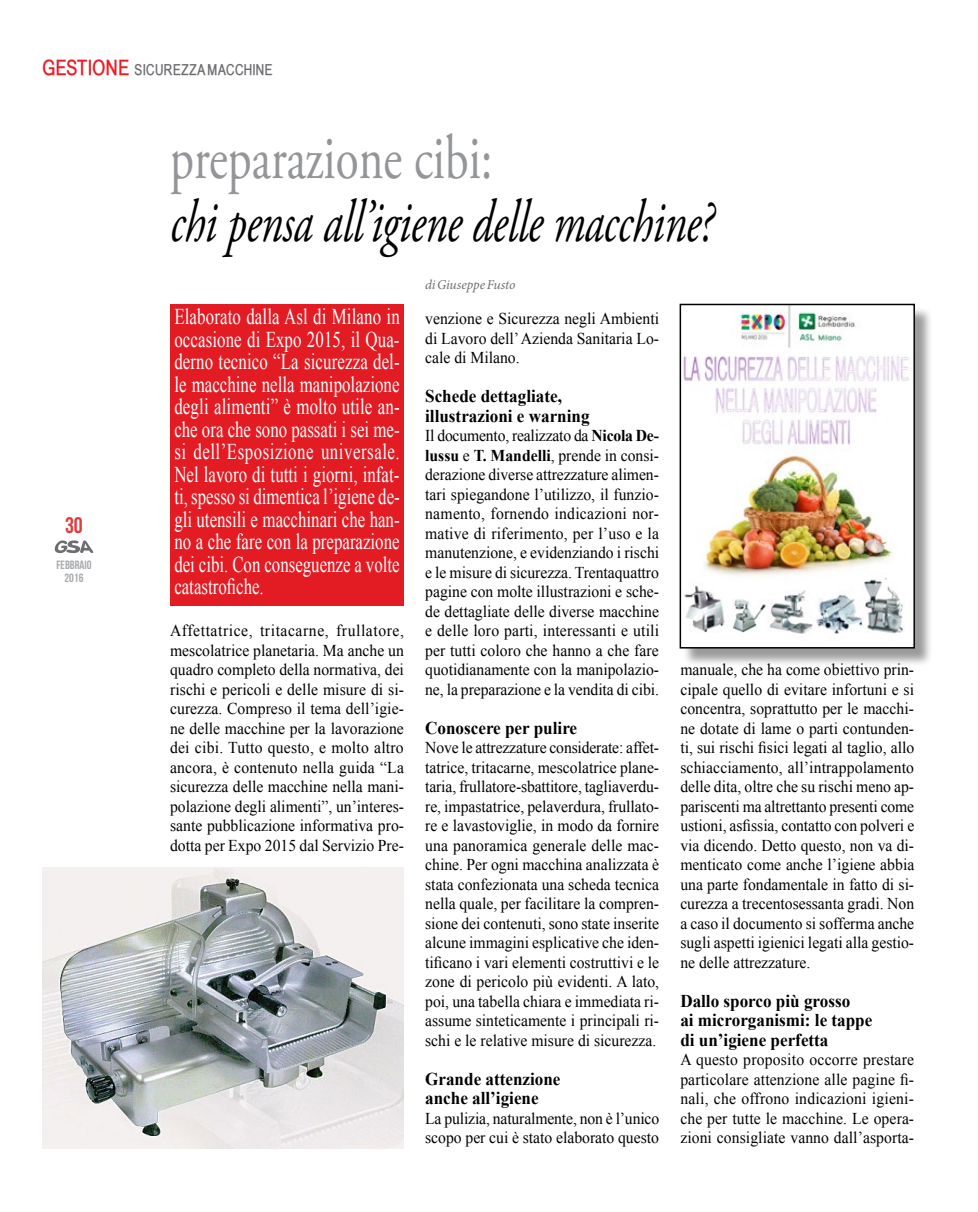
<style>
.page{position:relative;width:978px;height:1212px;background:#fff}
.page>*{position:absolute;margin:0;border:0;box-sizing:border-box;transform-origin:0 0}
.t1{font:63px "Adobe Garamond Pro";color:#939598;scale:.75 1}
.t2{font:italic 60px "Adobe Garamond Pro";letter-spacing:-.01em;color:#000;scale:.73 1}
.t3{font:22.5px/22.5px "Times New Roman";color:#fff;text-align:justify;scale:.75 1}
.t4{font:22.5px "Bebas Neue";color:#dc3d3c}
.t5{font:700 18px/19.5px "Times New Roman";color:#000;scale:.95 1}
.t6{font:16.5px/19.5px "Times New Roman";color:#000;text-align:justify;scale:.95 1}
.t7{font:700 15px "Babel Sans";color:#6d6e71}
.t8{font:italic 13.5px "Minion Pro";letter-spacing:-.01em;color:#6d6e71}
.t9{font:12px/13.5px "Bebas Neue";color:#a7a9ac;text-align:center}
.s1{font-size:21px;color:#ed1c25}
.s2{font-weight:700}
</style>
<div class="page">
<svg style="left:55px;top:540px;width:38px;height:13px"></svg>
<div style="left:170px;top:304px;width:234px;height:302px;background:#e31b23"></div>
<div style="left:682px;top:306px;width:251px;height:361px;background:#000;opacity:.4"></div>
<img style="left:683px;top:307px;width:229px;height:338px">
<div style="left:680px;top:304px;width:235px;height:344px;border:2px solid #000"></div>
<img style="left:43px;top:867px;width:361px;height:281px">
<p class="t7" style="left:43px;top:62px;width:232px"><span class="s1">GESTIONE</span> SICUREZZA MACCHINE</p>
<h1 class="t1" style="left:170px;top:120px;width:432px">preparazione cibi:</h1>
<h2 class="t2" style="left:170px;top:185px;width:746px">chi pensa all’igiene delle macchine?</h2>
<h3 class="t4" style="left:65px;top:512px;width:19px">30</h3>
<p class="t9" style="left:56px;top:557px;width:37px">FEBBRAIO<br>2016</p>
<p class="t3" style="left:174px;top:305px;width:302px">Elaborato dalla Asl di Milano in occasione di Expo 2015, il Qua&shy;derno tecnico “La sicurezza del&shy;le macchine nella manipolazione degli alimenti” è molto utile an&shy;che ora che sono passati i sei me&shy;si dell’Esposizione universale.<br>Nel lavoro di tutti i giorni, infat&shy;ti, spesso si dimentica l’igiene de&shy;gli utensili e macchinari che han&shy;no a che fare con la preparazione dei cibi. Con conseguenze a volte catastrofiche.</p>
<p class="t6" style="left:170px;top:620px;width:248px">Affettatrice, tritacarne, frullatore, mescolatrice planetaria. Ma anche un quadro completo della normativa, dei rischi e pericoli e delle misure di si&shy;curezza. Compreso il tema dell’igie&shy;ne delle macchine per la lavorazione dei cibi. Tutto questo, e molto altro ancora, è contenuto nella guida “La sicurezza delle macchine nella mani&shy;polazione degli alimenti”, un’interes&shy;sante pubblicazione informativa pro&shy;dotta per Expo 2015 dal Servizio Pre-</p>
<p class="t8" style="left:425px;top:276px;width:92px">di Giuseppe Fusto</p>
<p class="t6" style="left:425px;top:308px;width:248px">venzione e Sicurezza negli Ambienti di Lavoro dell’ Azienda Sanitaria Lo&shy;cale di Milano.</p>
<p class="t5" style="left:425px;top:386px;width:175px">Schede dettagliate, illustrazioni e warning</p>
<p class="t6" style="left:425px;top:425px;width:248px">Il documento, realizzato da <span class="s2">Nicola De&shy;lussu</span> e <span class="s2">T. Mandelli</span>, prende in consi&shy;derazione diverse attrezzature alimen&shy;tari spiegandone l’utilizzo, il funzio&shy;namento, fornendo indicazioni nor&shy;mative di riferimento, per l’uso e la manutenzione, e evidenziando i rischi e le misure di sicurezza. Trentaquattro pagine con molte illustrazioni e sche&shy;de dettagliate delle diverse macchine e delle loro parti, interessanti e utili per tutti coloro che hanno a che fare quotidianamente con la manipolazio&shy;ne, la preparazione e la vendita di cibi.</p>
<p class="t5" style="left:425px;top:717px;width:161px">Conoscere per pulire</p>
<p class="t6" style="left:425px;top:737px;width:248px">Nove le attrezzature considerate: affet&shy;tatrice, tritacarne, mescolatrice plane&shy;taria, frullatore-sbattitore, tagliaverdu&shy;re, impastatrice, pelaverdura, frullato&shy;re e lavastoviglie, in modo da fornire una panoramica generale delle mac&shy;chine. Per ogni macchina analizzata è stata confezionata una scheda tecnica nella quale, per facilitare la compren&shy;sione dei contenuti, sono state inserite alcune immagini esplicative che iden&shy;tificano i vari elementi costruttivi e le zone di pericolo più evidenti. A lato, poi, una tabella chiara e immediata ri&shy;assume sinteticamente i principali ri&shy;schi e le relative misure di sicurezza.</p>
<p class="t5" style="left:425px;top:1068px;width:144px">Grande attenzione anche all’igiene</p>
<p class="t6" style="left:425px;top:1108px;width:248px">La pulizia, naturalmente, non è l’unico scopo per cui è stato elaborato questo</p>
<p class="t6" style="left:680px;top:659px;width:248px">manuale, che ha come obiettivo prin&shy;cipale quello di evitare infortuni e si concentra, soprattutto per le macchi&shy;ne dotate di lame o parti contunden&shy;ti, sui rischi fisici legati al taglio, allo schiacciamento, all’intrappolamento delle dita, oltre che su rischi meno ap&shy;pariscenti ma altrettanto presenti come ustioni, asfissia, contatto con polveri e via dicendo. Detto questo, non va di&shy;menticato come anche l’igiene abbia una parte fondamentale in fatto di si&shy;curezza a trecentosessanta gradi. Non a caso il documento si sofferma anche sugli aspetti igienici legati alla gestio&shy;ne delle attrezzature.</p>
<p class="t5" style="left:680px;top:990px;width:204px">Dallo sporco più grosso<br>ai microrganismi: le tappe di un’igiene perfetta</p>
<p class="t6" style="left:680px;top:1049px;width:248px">A questo proposito occorre prestare particolare attenzione alle pagine fi&shy;nali, che offrono indicazioni igieni&shy;che per tutte le macchine. Le opera&shy;zioni consigliate vanno dall’asporta-</p>
</div>
